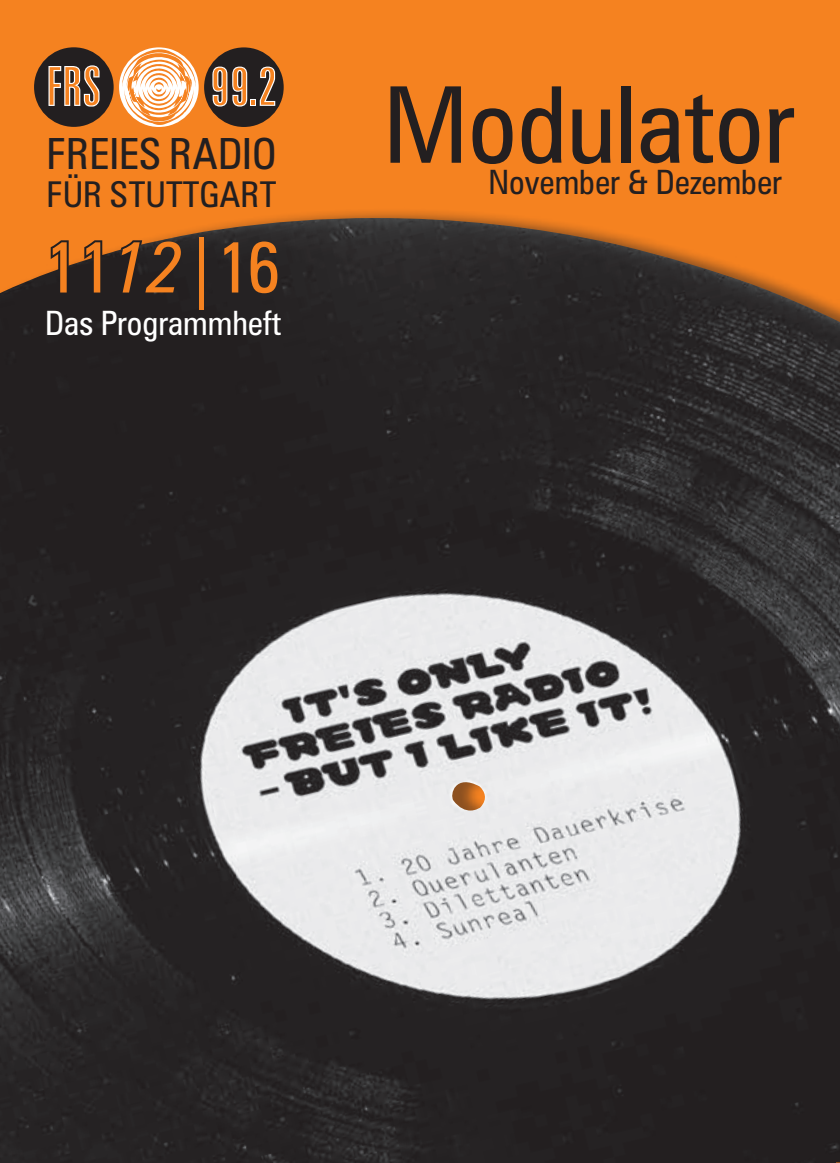
<style>
.page{position:relative;width:840px;height:1163px;background:#fff}
.page>*{position:absolute;margin:0;border:0;box-sizing:border-box;transform-origin:0 0}
.t1{font:condensed 106px "Zurich BT";color:#231f20}
.t2{font:condensed 72px "Zurich BT";color:#f58220}
.t3{font:condensed 43px "Zurich BT";color:#231f20}
.t4{font:condensed 35.6px "Zurich BT";color:#231f20}
.t5{font:condensed 33.6px "Zurich BT";color:#231f20}
.t6{font:condensed 33.6px "Zurich BT";color:#fff}
.s1{font-style:italic}
</style>
<div class="page">
<div style="left:0;top:0;width:839px;height:1162px;background:#f58220"></div>
<img style="left:0;top:218px;width:839px;height:944px">
<div style="left:34px;top:47px;width:80px;height:80px;background:#231f20;border-radius:50%"></div>
<svg style="left:48px;top:65px;width:51px;height:42px"></svg>
<div style="left:119px;top:47px;width:79px;height:80px;background:#fff;border-radius:50%"></div>
<div style="left:204px;top:47px;width:79px;height:80px;background:#231f20;border-radius:50%"></div>
<svg style="left:212px;top:67px;width:63px;height:39px"></svg>
<svg style="left:122px;top:48px;width:74px;height:77px"></svg>
<p class="t3" style="left:46px;top:127px;width:231px">Freies Radio</p>
<p class="t4" style="left:46px;top:172px;width:231px">f ür Stuttgart</p>
<h2 class="t2" style="left:45px;top:223px;width:237px">11<span class="s1">12</span>|16</h2>
<p class="t6" style="left:45px;top:302px;width:237px">Das Programmheft</p>
<h1 class="t1" style="left:383px;top:61px;width:412px">Modulator</h1>
<p class="t5" style="left:488px;top:162px;width:295px">November &amp; Dezember</p>
</div>
